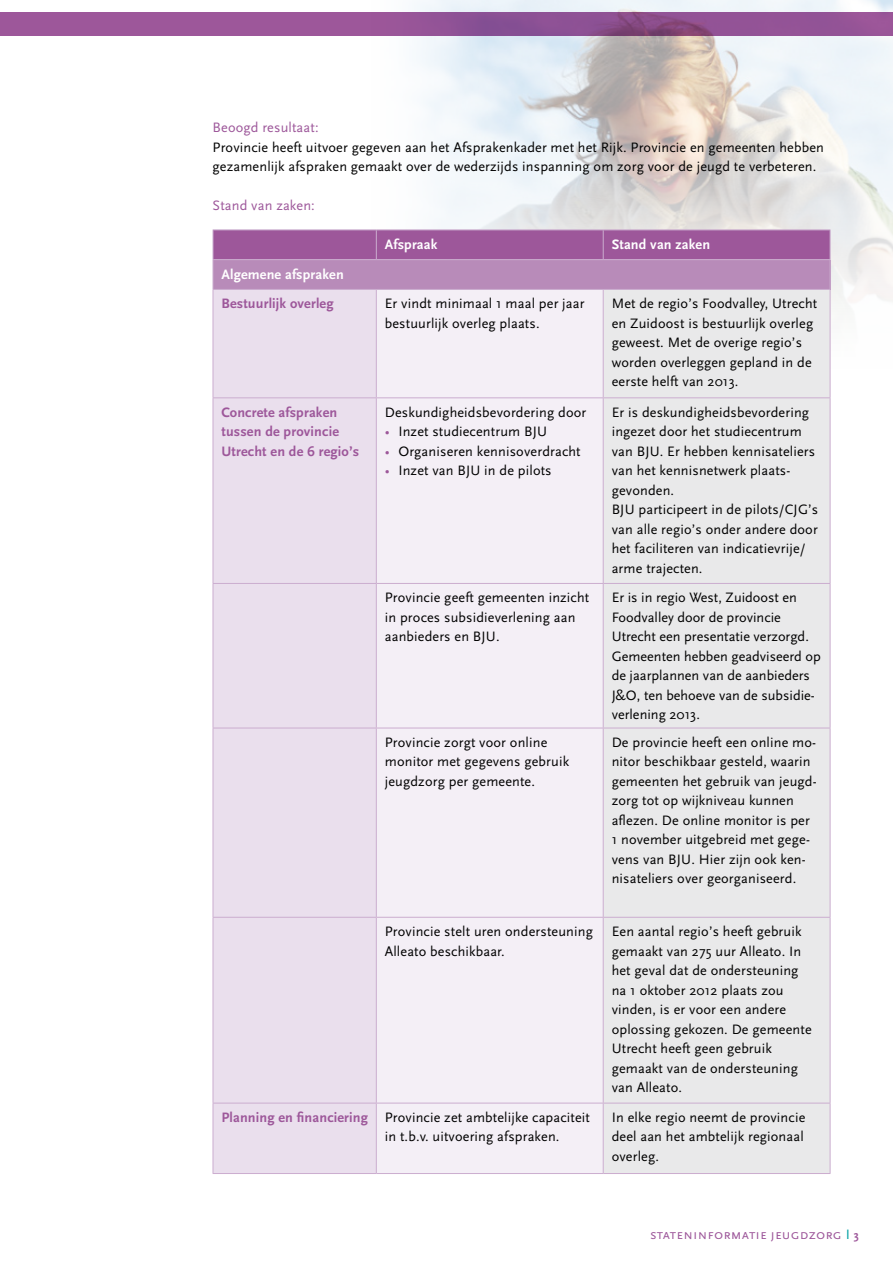
<style>
.page{position:relative;width:893px;height:1263px;background:#fff}
.page>*{position:absolute;margin:0;border:0;box-sizing:border-box;transform-origin:0 0}
.t1{font:14.25px/19.5px "Scala Sans OT";letter-spacing:.01em;color:#000}
.t2{font:700 14.25px/19.5px "Scala Sans OT";letter-spacing:.01em;color:#9d579a}
.t3{font:14.25px "Scala Sans OT";letter-spacing:.01em;color:#9d579a}
.t4{font:700 14.25px "Scala Sans OT";letter-spacing:.01em;color:#fff}
.s1{color:#9d579a}
.s2{font-weight:700;color:#9d579a}
.s3{color:#00a1a3}
.s4{font-weight:700;font-size:12px}
</style>
<div class="page">
<img style="left:357px;top:0;width:536px;height:304px">
<svg style="left:0;top:12px;width:893px;height:24px;fill:#985598"></svg>
<div style="left:214px;top:290px;width:162px;height:883px;background:#eadfed"></div>
<div style="left:377px;top:290px;width:226px;height:883px;background:#f4eff6"></div>
<div style="left:604px;top:290px;width:226px;height:883px;background:#e9e9ea"></div>
<svg style="left:213px;top:230px;width:618px;height:59px"></svg>
<hr style="left:213px;top:289px;width:163px;height:1px;background:#cbadcf">
<hr style="left:213px;top:290px;width:1px;height:107px;background:#cbadcf">
<hr style="left:376px;top:289px;width:227px;height:1px;background:#cbadcf">
<hr style="left:376px;top:290px;width:1px;height:107px;background:#cbadcf">
<hr style="left:603px;top:289px;width:227px;height:1px;background:#cbadcf">
<hr style="left:603px;top:290px;width:1px;height:107px;background:#cbadcf">
<hr style="left:830px;top:290px;width:1px;height:107px;background:#cbadcf">
<hr style="left:213px;top:397px;width:163px;height:1px;background:#cbadcf">
<hr style="left:213px;top:398px;width:1px;height:185px;background:#cbadcf">
<hr style="left:376px;top:397px;width:227px;height:1px;background:#cbadcf">
<hr style="left:376px;top:398px;width:1px;height:185px;background:#cbadcf">
<hr style="left:603px;top:397px;width:227px;height:1px;background:#cbadcf">
<hr style="left:603px;top:398px;width:1px;height:185px;background:#cbadcf">
<hr style="left:830px;top:398px;width:1px;height:185px;background:#cbadcf">
<hr style="left:213px;top:583px;width:163px;height:1px;background:#cbadcf">
<hr style="left:213px;top:584px;width:1px;height:144px;background:#cbadcf">
<hr style="left:376px;top:583px;width:227px;height:1px;background:#cbadcf">
<hr style="left:376px;top:584px;width:1px;height:144px;background:#cbadcf">
<hr style="left:603px;top:583px;width:227px;height:1px;background:#cbadcf">
<hr style="left:603px;top:584px;width:1px;height:144px;background:#cbadcf">
<hr style="left:830px;top:584px;width:1px;height:144px;background:#cbadcf">
<hr style="left:213px;top:728px;width:163px;height:1px;background:#cbadcf">
<hr style="left:213px;top:728px;width:1px;height:189px;background:#cbadcf">
<hr style="left:376px;top:728px;width:227px;height:1px;background:#cbadcf">
<hr style="left:376px;top:728px;width:1px;height:189px;background:#cbadcf">
<hr style="left:603px;top:728px;width:227px;height:1px;background:#cbadcf">
<hr style="left:603px;top:728px;width:1px;height:189px;background:#cbadcf">
<hr style="left:830px;top:728px;width:1px;height:189px;background:#cbadcf">
<hr style="left:213px;top:917px;width:163px;height:1px;background:#cbadcf">
<hr style="left:213px;top:918px;width:1px;height:185px;background:#cbadcf">
<hr style="left:376px;top:917px;width:227px;height:1px;background:#cbadcf">
<hr style="left:376px;top:918px;width:1px;height:185px;background:#cbadcf">
<hr style="left:603px;top:917px;width:227px;height:1px;background:#cbadcf">
<hr style="left:603px;top:918px;width:1px;height:185px;background:#cbadcf">
<hr style="left:830px;top:918px;width:1px;height:185px;background:#cbadcf">
<hr style="left:213px;top:1103px;width:163px;height:1px;background:#cbadcf">
<hr style="left:213px;top:1103px;width:1px;height:70px;background:#cbadcf">
<hr style="left:376px;top:1103px;width:227px;height:1px;background:#cbadcf">
<hr style="left:376px;top:1103px;width:1px;height:70px;background:#cbadcf">
<hr style="left:603px;top:1103px;width:227px;height:1px;background:#cbadcf">
<hr style="left:603px;top:1103px;width:1px;height:70px;background:#cbadcf">
<hr style="left:830px;top:1103px;width:1px;height:70px;background:#cbadcf">
<hr style="left:213px;top:1173px;width:163px;height:1px;background:#cbadcf">
<hr style="left:376px;top:1173px;width:227px;height:1px;background:#cbadcf">
<hr style="left:603px;top:1173px;width:227px;height:1px;background:#cbadcf">
<p class="t3" style="left:213px;top:120px;width:107px">Beoogd resultaat:</p>
<p class="t1" style="left:213px;top:137px;width:613px">Provincie heeft uitvoer gegeven aan het Afsprakenkader met het Rijk. Provincie en gemeenten hebben gezamenlijk afspraken gemaakt over de wederzijds inspanning om zorg voor de jeugd te verbeteren.</p>
<p class="t3" style="left:213px;top:198px;width:104px">Stand van zaken:</p>
<p class="t4" style="left:385px;top:236px;width:54px">Afspraak</p>
<p class="t4" style="left:612px;top:236px;width:100px">Stand van zaken</p>
<p class="t4" style="left:221px;top:266px;width:124px">Algemene afspraken</p>
<p class="t2" style="left:221px;top:294px;width:114px">Bestuurlijk overleg</p>
<p class="t1" style="left:385px;top:294px;width:201px">Er vindt minimaal 1 maal per jaar bestuurlijk overleg plaats.</p>
<p class="t1" style="left:612px;top:294px;width:207px">Met de regio’s Foodvalley, Utrecht en Zuidoost is bestuurlijk overleg geweest. Met de overige regio’s worden overleggen gepland in de eerste helft van 2013.</p>
<p class="t2" style="left:221px;top:403px;width:139px">Concrete afspraken tussen de provincie<br>Utrecht en de 6 regio’s</p>
<p class="t1" style="left:385px;top:403px;width:203px">Deskundigheidsbevordering door</p>
<p class="t1" style="left:612px;top:403px;width:208px">Er is deskundigheidsbevordering ingezet door het studiecentrum van BJU. Er hebben kennisateliers van het kennisnetwerk plaats&shy;gevonden.<br>BJU participeert in de pilots/CJG’s van alle regio’s onder andere door het faciliteren van indicatievrije/ arme trajecten.</p>
<p class="t1" style="left:385px;top:422px;width:164px"><span class="s1">•</span> Inzet studiecentrum BJU</p>
<p class="t1" style="left:385px;top:442px;width:197px"><span class="s1">•</span> Organiseren kennisoverdracht</p>
<p class="t1" style="left:385px;top:461px;width:168px"><span class="s1">•</span> Inzet van BJU in de pilots</p>
<p class="t1" style="left:385px;top:588px;width:206px">Provincie geeft gemeenten inzicht in proces subsidieverlening aan aanbieders en BJU.</p>
<p class="t1" style="left:612px;top:588px;width:211px">Er is in regio West, Zuidoost en<br>Foodvalley door de provincie<br>Utrecht een presentatie verzorgd.<br>Gemeenten hebben geadviseerd op de jaarplannen van de aanbieders<br>J&amp;O, ten behoeve van de subsidie&shy;verlening 2013.</p>
<p class="t1" style="left:385px;top:733px;width:186px">Provincie zorgt voor online monitor met gegevens gebruik jeugdzorg per gemeente.</p>
<p class="t1" style="left:612px;top:733px;width:206px">De provincie heeft een online mo&shy;nitor beschikbaar gesteld, waarin gemeenten het gebruik van jeugd&shy;zorg tot op wijkniveau kunnen aflezen. De online monitor is per<br>1 november uitgebreid met gege&shy;vens van BJU. Hier zijn ook ken&shy;nisateliers over georganiseerd.</p>
<p class="t1" style="left:385px;top:922px;width:210px">Provincie stelt uren ondersteuning<br>Alleato beschikbaar.</p>
<p class="t1" style="left:612px;top:922px;width:201px">Een aantal regio’s heeft gebruik gemaakt van 275 uur Alleato. In het geval dat de ondersteuning na 1 oktober 2012 plaats zou vinden, is er voor een andere oplossing gekozen. De gemeente<br>Utrecht heeft geen gebruik gemaakt van de ondersteuning van Alleato.</p>
<p class="t1" style="left:385px;top:1108px;width:207px;text-indent:-163px"><span class="s2">Planning en financiering</span> Provincie zet ambtelijke capaciteit in t.b.v. uitvoering afspraken.</p>
<p class="t1" style="left:612px;top:1108px;width:195px;text-align:justify">In elke regio neemt de provincie deel aan het ambtelijk regionaal overleg.</p>
<p class="t3" style="left:650px;top:1227px;width:210px">stateninformatie jeugdzorg <span class="s3">I</span> <span class="s4">3</span></p>
</div>
